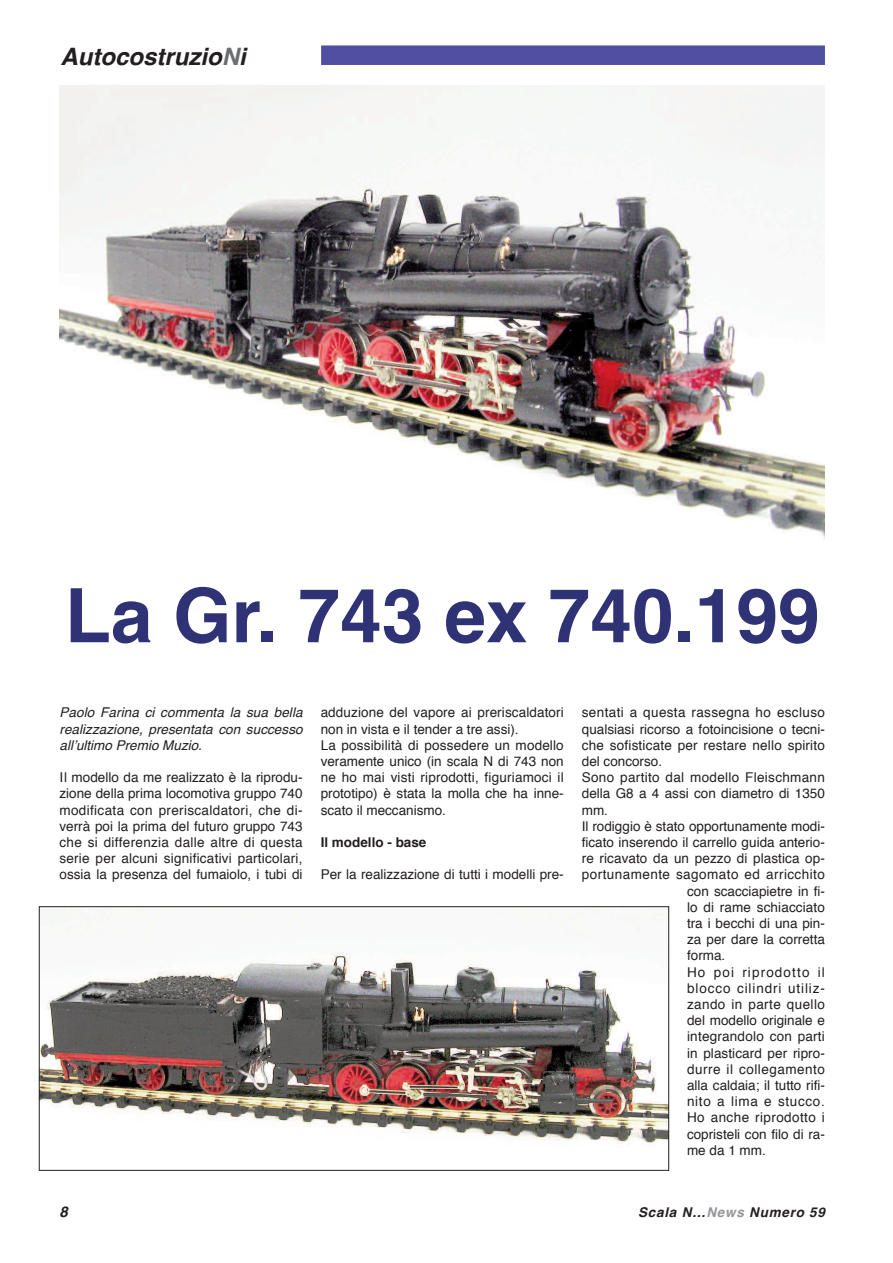
<style>
.page{position:relative;width:893px;height:1263px;background:#fff}
.page>*{position:absolute;margin:0;border:0;box-sizing:border-box;transform-origin:0 0}
.t1{font:700 75px "Helvetica";color:#303276}
.t2{font:italic 700 24px "Helvetica";color:#231f20}
.t3{font:italic 700 15px "Helvetica";color:#231f20}
.t4{font:13.5px/16.2px "Helvetica";letter-spacing:.005em;color:#231f20;text-align:justify}
.t5{font:italic 13.5px/16.2px "Helvetica";letter-spacing:.005em;color:#231f20;text-align:justify}
.t6{font:13.5px "Helvetica";letter-spacing:.025em;color:#231f20}
.t7{font:13.5px "Helvetica";letter-spacing:.035em;color:#231f20}
.t8{font:13.5px "Helvetica";letter-spacing:.03em;color:#231f20}
.t9{font:13.5px "Helvetica";letter-spacing:.065em;color:#231f20}
.t10{font:italic 700 13.5px "Helvetica";letter-spacing:.055em;color:#231f20}
.t11{font:13.5px "Helvetica";letter-spacing:.085em;color:#231f20}
.t12{font:13.5px "Helvetica";letter-spacing:.05em;color:#231f20}
.t13{font:700 13.5px "Helvetica";color:#231f20}
.s1{color:#6c6d70}
.s2{color:#939598}
</style>
<div class="page">
<div style="left:321px;top:45px;width:504px;height:20px;background:#504fa1"></div>
<img style="left:60px;top:85px;width:765px;height:454px">
<img style="left:41px;top:951px;width:626px;height:195px">
<div style="left:39px;top:906px;width:630px;height:265px;border:1px solid #231f20"></div>
<h2 class="t2" style="left:60px;top:46px;width:187px">Autocostruzio<span class="s1">N</span>i</h2>
<h1 class="t1" style="left:65px;top:584px;width:756px">La Gr. 743 ex 740.199</h1>
<p class="t5" style="left:60px;top:705px;width:245px">Paolo Farina ci commenta la sua bella realizzazione, presentata con successo all’ultimo Premio Muzio.</p>
<p class="t4" style="left:60px;top:770px;width:245px">Il modello da me realizzato è la riprodu&shy;zione della prima locomotiva gruppo 740 modificata con preriscaldatori, che di&shy;verrà poi la prima del futuro gruppo 743 che si differenzia dalle altre di questa serie per alcuni significativi particolari, ossia la presenza del fumaiolo, i tubi di</p>
<p class="t4" style="left:321px;top:705px;width:245px;text-align:left">adduzione del vapore ai preriscaldatori non in vista e il tender a tre assi).<br>La possibilità di possedere un modello veramente unico (in scala N di 743 non ne ho mai visti riprodotti, figuriamoci il prototipo) è stata la molla che ha inne&shy;scato il meccanismo.</p>
<p class="t13" style="left:321px;top:836px;width:107px">Il modello - base</p>
<p class="t4" style="left:321px;top:867px;width:245px">Per la realizzazione di tutti i modelli pre-</p>
<p class="t6" style="left:582px;top:707px;width:245px">sentati a questa rassegna ho escluso</p>
<p class="t4" style="left:582px;top:722px;width:245px">qualsiasi ricorso a fotoincisione o tecni-</p>
<p class="t4" style="left:582px;top:738px;width:245px">che sofisticate per restare nello spirito</p>
<p class="t4" style="left:582px;top:754px;width:82px">del concorso.</p>
<p class="t6" style="left:582px;top:772px;width:245px">Sono partito dal modello Fleischmann</p>
<p class="t4" style="left:582px;top:786px;width:245px">della G8 a 4 assi con diametro di 1350</p>
<p class="t4" style="left:582px;top:803px;width:28px">mm.</p>
<p class="t4" style="left:582px;top:819px;width:245px">Il rodiggio è stato opportunamente modi-</p>
<p class="t4" style="left:582px;top:835px;width:245px">ficato inserendo il carrello guida anterio-</p>
<p class="t4" style="left:582px;top:851px;width:245px">re ricavato da un pezzo di plastica op-</p>
<p class="t7" style="left:582px;top:869px;width:245px">portunamente sagomato ed arricchito</p>
<p class="t4" style="left:687px;top:884px;width:139px">con scacciapietre in fi-</p>
<p class="t4" style="left:687px;top:900px;width:139px">lo di rame schiacciato</p>
<p class="t4" style="left:687px;top:916px;width:139px">tra i becchi di una pin-</p>
<p class="t4" style="left:687px;top:932px;width:139px">za per dare la corretta</p>
<p class="t4" style="left:687px;top:948px;width:40px">forma.</p>
<p class="t11" style="left:687px;top:966px;width:139px">Ho poi riprodotto il</p>
<p class="t9" style="left:687px;top:982px;width:139px">blocco cilindri utiliz-</p>
<p class="t8" style="left:687px;top:998px;width:139px">zando in parte quello</p>
<p class="t4" style="left:687px;top:1013px;width:139px">del modello originale e</p>
<p class="t4" style="left:687px;top:1029px;width:139px">integrandolo con parti</p>
<p class="t4" style="left:687px;top:1046px;width:139px">in plasticard per ripro-</p>
<p class="t7" style="left:687px;top:1063px;width:139px">durre il collegamento</p>
<p class="t4" style="left:687px;top:1078px;width:139px">alla caldaia; il tutto rifi-</p>
<p class="t12" style="left:687px;top:1096px;width:139px">nito a lima e stucco.</p>
<p class="t8" style="left:687px;top:1112px;width:139px">Ho anche riprodotto i</p>
<p class="t4" style="left:687px;top:1127px;width:139px">copristeli con filo di ra-</p>
<p class="t4" style="left:687px;top:1143px;width:80px">me da 1 mm.</p>
<p class="t3" style="left:60px;top:1205px;width:10px">8</p>
<p class="t10" style="left:638px;top:1207px;width:188px">Scala N…<span class="s2">News</span> Numero 59</p>
</div>
